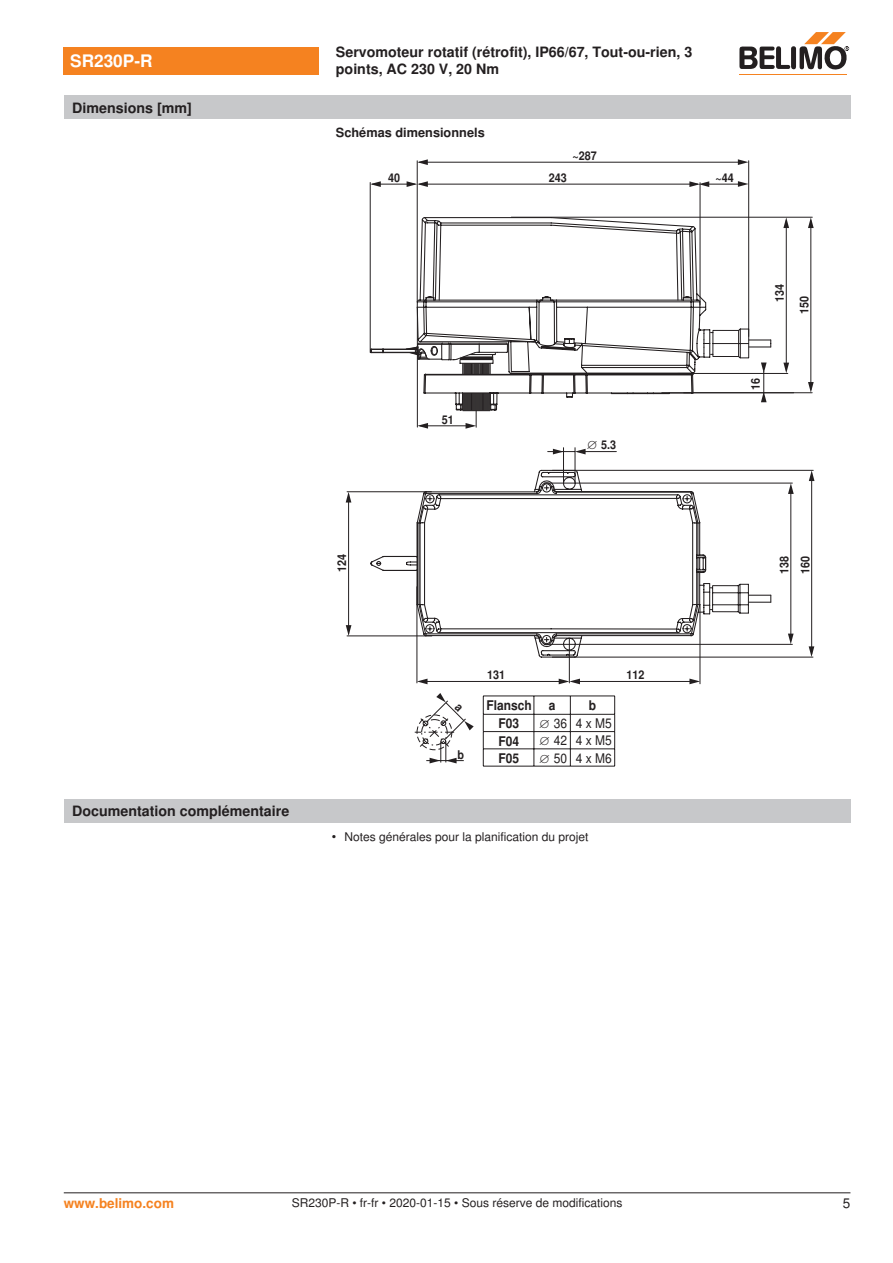
<style>
.page{position:relative;width:893px;height:1263px;background:#fff}
.page>*{position:absolute;margin:0;border:0;box-sizing:border-box;transform-origin:0 0}
.t1{font:700 17.25px "Nimbus Sans BEL";color:#fff}
.t2{font:700 14.25px/17.1px "Nimbus Sans BEL";color:#231f20}
.t3{font:700 13.5px "Nimbus Sans BEL";color:#f58220}
.Rechtsbündig_Footer{font:13.5px "Nimbus Sans BEL";color:#231f20}
.t4{font:13.35px "Nimbus Sans BEL";color:#231f20;scale:.9 1}
.t5{font:700 13.35px "Nimbus Sans BEL";color:#231f20;scale:.9 1}
.t6{font:700 12.75px "Nimbus Sans BEL";color:#231f20}
.Footer_EU_center{font:12px "Nimbus Sans BEL";color:#231f20}
.Bulletpoints{font:12px "Nimbus Sans BEL";color:#231f20}
.t7{font:700 12px/20.9px "Nimbus Sans BEL";color:#231f20;scale:.9 1}
.t8{font:700 12px "Nimbus Sans BEL";color:#231f20}
.s1{font-size:12px}
.s2{font-size:12.75px}
</style>
<div class="page">
<hr style="left:483px;top:696px;width:51px;height:1px;background:#231f20">
<hr style="left:534px;top:696px;width:36px;height:1px;background:#231f20">
<hr style="left:570px;top:696px;width:45px;height:1px;background:#231f20">
<hr style="left:483px;top:714px;width:51px;height:1px;background:#231f20">
<hr style="left:534px;top:714px;width:36px;height:1px;background:#231f20">
<hr style="left:570px;top:714px;width:45px;height:1px;background:#231f20">
<hr style="left:483px;top:731px;width:51px;height:1px;background:#231f20">
<hr style="left:534px;top:731px;width:36px;height:1px;background:#231f20">
<hr style="left:570px;top:731px;width:45px;height:1px;background:#231f20">
<hr style="left:483px;top:749px;width:51px;height:1px;background:#231f20">
<svg style="left:483px;top:697px;width:1px;height:69px"></svg>
<hr style="left:534px;top:749px;width:36px;height:1px;background:#231f20">
<svg style="left:534px;top:696px;width:1px;height:70px"></svg>
<hr style="left:570px;top:749px;width:45px;height:1px;background:#231f20">
<svg style="left:570px;top:697px;width:1px;height:69px"></svg>
<svg style="left:614px;top:697px;width:1px;height:69px"></svg>
<hr style="left:483px;top:766px;width:51px;height:1px;background:#231f20">
<hr style="left:534px;top:766px;width:36px;height:1px;background:#231f20">
<hr style="left:570px;top:766px;width:45px;height:1px;background:#231f20">
<svg style="left:416px;top:216px;width:356px;height:132px"></svg>
<hr style="left:417px;top:161px;width:1px;height:141px;background:#231f20">
<hr style="left:419px;top:162px;width:322px;height:1px;background:#231f20">
<hr style="left:748px;top:161px;width:1px;height:175px;background:#231f20">
<hr style="left:370px;top:182px;width:1px;height:170px;background:#231f20">
<hr style="left:419px;top:184px;width:279px;height:1px;background:#231f20">
<hr style="left:703px;top:184px;width:39px;height:1px;background:#231f20">
<hr style="left:372px;top:184px;width:43px;height:1px;background:#231f20">
<hr style="left:678px;top:373px;width:110px;height:1px;background:#231f20">
<hr style="left:811px;top:221px;width:1px;height:169px;background:#231f20">
<hr style="left:511px;top:217px;width:301px;height:1px;background:#231f20">
<hr style="left:417px;top:307px;width:1px;height:120px;background:#231f20">
<hr style="left:700px;top:183px;width:1px;height:122px;background:#231f20">
<svg style="left:808px;top:217px;width:6px;height:11px"></svg>
<hr style="left:786px;top:221px;width:1px;height:149px;background:#231f20">
<svg style="left:783px;top:363px;width:6px;height:10px"></svg>
<svg style="left:808px;top:382px;width:6px;height:11px"></svg>
<svg style="left:783px;top:217px;width:6px;height:11px"></svg>
<svg style="left:738px;top:159px;width:10px;height:6px"></svg>
<svg style="left:370px;top:181px;width:11px;height:6px"></svg>
<svg style="left:417px;top:159px;width:11px;height:6px"></svg>
<svg style="left:407px;top:181px;width:21px;height:6px"></svg>
<svg style="left:738px;top:181px;width:10px;height:6px"></svg>
<svg style="left:689px;top:181px;width:20px;height:6px"></svg>
<hr style="left:684px;top:392px;width:128px;height:1px;background:#231f20">
<hr style="left:347px;top:636px;width:85px;height:1px;background:#231f20">
<hr style="left:348px;top:494px;width:1px;height:140px;background:#231f20">
<hr style="left:347px;top:491px;width:84px;height:1px;background:#231f20">
<hr style="left:544px;top:644px;width:248px;height:1px;background:#231f20">
<hr style="left:791px;top:488px;width:1px;height:152px;background:#231f20">
<hr style="left:544px;top:483px;width:248px;height:1px;background:#231f20">
<hr style="left:552px;top:657px;width:261px;height:1px;background:#231f20">
<hr style="left:811px;top:474px;width:1px;height:180px;background:#231f20">
<hr style="left:552px;top:470px;width:261px;height:1px;background:#231f20">
<hr style="left:417px;top:587px;width:1px;height:96px;background:#231f20">
<hr style="left:569px;top:639px;width:1px;height:44px;background:#231f20">
<hr style="left:421px;top:681px;width:145px;height:1px;background:#231f20">
<hr style="left:573px;top:681px;width:123px;height:1px;background:#231f20">
<svg style="left:346px;top:625px;width:5px;height:11px"></svg>
<svg style="left:346px;top:492px;width:5px;height:10px"></svg>
<svg style="left:788px;top:634px;width:6px;height:10px"></svg>
<svg style="left:788px;top:483px;width:6px;height:11px"></svg>
<svg style="left:809px;top:646px;width:5px;height:11px"></svg>
<svg style="left:809px;top:470px;width:5px;height:11px"></svg>
<svg style="left:417px;top:679px;width:10px;height:5px"></svg>
<svg style="left:559px;top:679px;width:21px;height:5px"></svg>
<svg style="left:689px;top:678px;width:11px;height:6px"></svg>
<hr style="left:700px;top:604px;width:1px;height:80px;background:#231f20">
<svg style="left:370px;top:328px;width:401px;height:330px"></svg>
<div style="left:64px;top:799px;width:786px;height:24px;background:#c7c8ca"></div>
<div style="left:64px;top:47px;width:255px;height:27px;background:#f58220"></div>
<hr style="left:739px;top:74px;width:107px;height:1px;background:#f58220">
<svg style="left:739px;top:32px;width:110px;height:38px"></svg>
<div style="left:64px;top:96px;width:786px;height:23px;background:#c7c8ca"></div>
<hr style="left:64px;top:1192px;width:786px;height:1px;background:#231f20">
<svg style="left:415px;top:693px;width:59px;height:70px"></svg>
<p class="t1" style="left:70px;top:51px;width:84px">SR230P-R</p>
<p class="t2" style="left:336px;top:44px;width:358px">Servomoteur rotatif (rétrofit), IP66/67, Tout-ou-rien, 3 points, AC 230 V, 20 Nm</p>
<p class="t2" style="left:72px;top:100px;width:121px">Dimensions [mm]</p>
<p class="t6" style="left:336px;top:125px;width:150px">Schémas dimensionnels</p>
<p class="t7" style="left:573px;top:146px;width:29px">~287</p>
<p class="t7" style="left:388px;top:168px;width:15px">40</p>
<p class="t7" style="left:549px;top:168px;width:22px">243</p>
<p class="t7" style="left:716px;top:168px;width:22px">~44</p>
<p class="t7" style="left:442px;top:410px;width:15px">51</p>
<p class="t8" style="left:586px;top:440px;width:32px">∅ 5.3</p>
<p class="t7" style="left:770px;top:302px;width:22px;rotate:-90deg">134</p>
<p class="t7" style="left:795px;top:314px;width:22px;rotate:-90deg">150</p>
<p class="t7" style="left:746px;top:390px;width:15px;rotate:-90deg">16</p>
<p class="t7" style="left:333px;top:572px;width:22px;rotate:-90deg">124</p>
<p class="t7" style="left:775px;top:574px;width:22px;rotate:-90deg">138<br>160</p>
<p class="t2" style="left:72px;top:803px;width:218px">Documentation complémentaire</p>
<p class="t7" style="left:457px;top:745px;width:9px">b</p>
<p class="t7" style="left:487px;top:666px;width:22px">131</p>
<p class="t7" style="left:626px;top:666px;width:22px">112</p>
<p class="t5" style="left:486px;top:700px;width:52px">Flansch</p>
<p class="t5" style="left:549px;top:700px;width:9px">a</p>
<p class="t5" style="left:589px;top:700px;width:10px">b</p>
<p class="t5" style="left:498px;top:718px;width:24px">F03</p>
<p class="t4" style="left:538px;top:715px;width:83px"><span class="s1">∅</span> 36 4 x M5</p>
<p class="t5" style="left:498px;top:736px;width:24px">F04</p>
<p class="t4" style="left:538px;top:732px;width:83px"><span class="s1">∅</span> 42 4 x M5</p>
<p class="t5" style="left:498px;top:753px;width:24px">F05</p>
<p class="t4" style="left:538px;top:749px;width:83px"><span class="s1">∅</span> 50 4 x M6</p>
<p class="Bulletpoints" style="left:332px;top:829px;width:258px"><span class="s2">•</span> Notes générales pour la planification du projet</p>
<p class="t3" style="left:64px;top:1195px;width:112px">www.belimo.com</p>
<p class="Footer_EU_center" style="left:292px;top:1196px;width:332px">SR230P-R • fr-fr • 2020-01-15 • Sous réserve de modifications</p>
<p class="Rechtsbündig_Footer" style="left:843px;top:1195px;width:9px">5</p>
</div>
